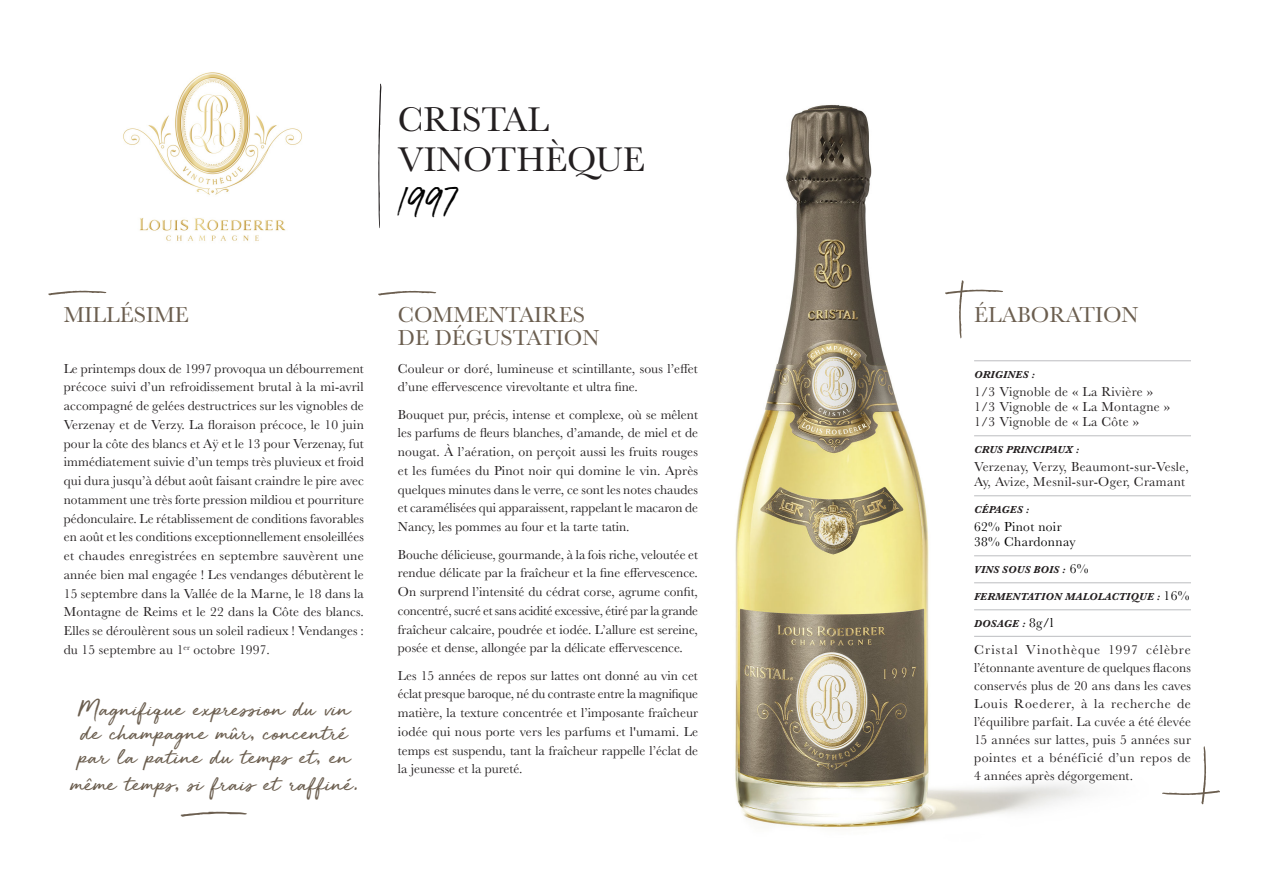
<style>
.page{position:relative;width:1263px;height:893px;background:#fff}
.page>*{position:absolute;margin:0;border:0;box-sizing:border-box;transform-origin:0 0}
.t1{font:40.5px "Golden Plains";color:#000}
.t2{font:35.7px/40.5px "Baskerville";color:#231f20}
.CITATION{font:25.5px/24px "Golden Plains";color:#6b5e4f;text-align:justify}
.TEXTE_BASKERVILLE{font:22.5px "Baskerville";color:#6b5e4f}
.GRAND_TITRE{font:22.5px "Baskerville";color:#6b5e4f}
.TEXTE_BASKERVILLE-2{font:13.5px/18.8px "Baskerville";color:#231f20;text-align:justify}
.méthode_d_élaboratio{font:13.5px/18px "Baskerville";letter-spacing:.025em;color:#231f20;text-align:justify}
.TITRE_FILET{font:13.5px/15px "Baskerville";letter-spacing:.025em;color:#231f20}
.TITRE_FILET-2{font:13.5px "Baskerville";letter-spacing:.025em;color:#000}
.TITRE_FILET-3{font:italic 700 10.5px "Baskerville";letter-spacing:.02em;color:#231f20}
.s1{font-weight:400;font-style:normal;font-size:13.5px;color:#000}
</style>
<div class="page">
<img style="left:735px;top:104px;width:414px;height:726px">
<svg style="left:378px;top:84px;width:3px;height:144px"></svg>
<svg style="left:48px;top:291px;width:58px;height:4px"></svg>
<svg style="left:378px;top:291px;width:58px;height:4px"></svg>
<img style="left:123px;top:72px;width:179px;height:169px">
<hr style="left:974px;top:361px;width:217px;height:1px;background:#bcbdc0">
<hr style="left:974px;top:436px;width:217px;height:1px;background:#bcbdc0">
<hr style="left:974px;top:496px;width:217px;height:1px;background:#bcbdc0">
<hr style="left:974px;top:556px;width:217px;height:1px;background:#bcbdc0">
<hr style="left:974px;top:583px;width:217px;height:1px;background:#bcbdc0">
<hr style="left:974px;top:610px;width:217px;height:1px;background:#bcbdc0">
<hr style="left:974px;top:636px;width:217px;height:1px;background:#bcbdc0">
<svg style="left:1162px;top:746px;width:58px;height:58px"></svg>
<svg style="left:945px;top:280px;width:58px;height:58px"></svg>
<h2 class="t2" style="left:398px;top:99px;width:249px">CRISTAL<br>VINOTHÈQUE</h2>
<h1 class="t1" style="left:398px;top:176px;width:61px">1997</h1>
<p class="TEXTE_BASKERVILLE" style="left:64px;top:300px;width:127px">MILLÉSIME</p>
<p class="TEXTE_BASKERVILLE" style="left:398px;top:300px;width:189px">COMMENTAIRES</p>
<p class="TEXTE_BASKERVILLE" style="left:398px;top:324px;width:203px">DE DÉGUSTATION</p>
<p class="GRAND_TITRE" style="left:974px;top:300px;width:166px">ÉLABORATION</p>
<p class="TEXTE_BASKERVILLE-2" style="left:398px;top:359px;width:302px">Couleur or doré, lumineuse et scintillante, sous l’effet d’une effervescence virevoltante et ultra fine.</p>
<p class="TEXTE_BASKERVILLE-2" style="left:398px;top:405px;width:302px">Bouquet pur, précis, intense et complexe, où se mêlent les parfums de fleurs blanches, d’amande, de miel et de nougat. À l’aération, on perçoit aussi les fruits rouges et les fumées du Pinot noir qui domine le vin. Après quelques minutes dans le verre, ce sont les notes chaudes et caramélisées qui apparaissent, rappelant le macaron de Nancy, les pommes au four et la tarte tatin.</p>
<p class="TEXTE_BASKERVILLE-2" style="left:398px;top:545px;width:302px">Bouche délicieuse, gourmande, à la fois riche, veloutée et rendue délicate par la fraîcheur et la fine effervescence.<br>On surprend l’intensité du cédrat corse, agrume confit, concentré, sucré et sans acidité excessive, étiré par la grande fraîcheur calcaire, poudrée et iodée. L’allure est sereine, posée et dense, allongée par la délicate effervescence.</p>
<p class="TEXTE_BASKERVILLE-2" style="left:398px;top:666px;width:302px">Les 15 années de repos sur lattes ont donné au vin cet éclat presque baroque, né du contraste entre la magnifique matière, la texture concentrée et l’imposante fraîcheur iodée qui nous porte vers les parfums et l'umami. Le temps est suspendu, tant la fraîcheur rappelle l’éclat de la jeunesse et la pureté.</p>
<p class="TEXTE_BASKERVILLE-2" style="left:64px;top:359px;width:302px">Le printemps doux de 1997 provoqua un débourrement précoce suivi d’un refroidissement brutal à la mi-avril accompagné de gelées destructrices sur les vignobles de Verzenay et de Verzy. La floraison précoce, le 10 juin pour la côte des blancs et Aÿ et le 13 pour Verzenay, fut immédiatement suivie d’un temps très pluvieux et froid qui dura jusqu’à début août faisant craindre le pire avec notamment une très forte pression mildiou et pourriture pédonculaire. Le rétablissement de conditions favorables en août et les conditions exceptionnellement ensoleillées et chaudes enregistrées en septembre sauvèrent une année bien mal engagée ! Les vendanges débutèrent le 15 septembre dans la Vallée de la Marne, le 18 dans la Montagne de Reims et le 22 dans la Côte des blancs.<br>Elles se déroulèrent sous un soleil radieux ! Vendanges : du 15 septembre au 1<sup>er</sup> octobre 1997.</p>
<p class="TITRE_FILET-3" style="left:974px;top:367px;width:62px">ORIGINES :</p>
<p class="TITRE_FILET" style="left:974px;top:384px;width:198px">1/3 Vignoble de « La Rivière »<br>1/3 Vignoble de « La Montagne »<br>1/3 Vignoble de « La Côte »</p>
<p class="TITRE_FILET-3" style="left:974px;top:442px;width:107px">CRUS PRINCIPAUX :</p>
<p class="TITRE_FILET" style="left:974px;top:459px;width:216px">Verzenay, Verzy, Beaumont-sur-Vesle,<br>Ay, Avize, Mesnil-sur-Oger, Cramant</p>
<p class="TITRE_FILET-3" style="left:974px;top:502px;width:57px">CÉPAGES :</p>
<p class="TITRE_FILET-2" style="left:974px;top:518px;width:89px">62% Pinot noir</p>
<p class="TITRE_FILET-2" style="left:974px;top:533px;width:103px">38% Chardonnay</p>
<p class="TITRE_FILET-3" style="left:974px;top:562px;width:116px">VINS SOUS BOIS : <span class="s1">6%</span></p>
<p class="TITRE_FILET-3" style="left:974px;top:589px;width:217px">FERMENTATION MALOLACTIQUE : <span class="s1">16%</span></p>
<p class="TITRE_FILET-3" style="left:974px;top:616px;width:81px">DOSAGE : <span class="s1">8g/l</span></p>
<p class="méthode_d_élaboratio" style="left:974px;top:640px;width:218px">Cristal Vinothèque 1997 célèbre l’étonnante aventure de quelques flacons conservés plus de 20 ans dans les caves Louis Roederer, à la recherche de l’équilibre parfait. La cuvée a été élevée 15 années sur lattes, puis 5 années sur pointes et a bénéficié d’un repos de 4 années après dégorgement.</p>
<p class="CITATION" style="left:78px;top:697px;width:274px">Magnifique expression du vin de champagne mûr, concentré par la patine du temps et, en</p>
<p class="CITATION" style="left:71px;top:772px;width:289px">même temps, si frais et raffiné.</p>
</div>
